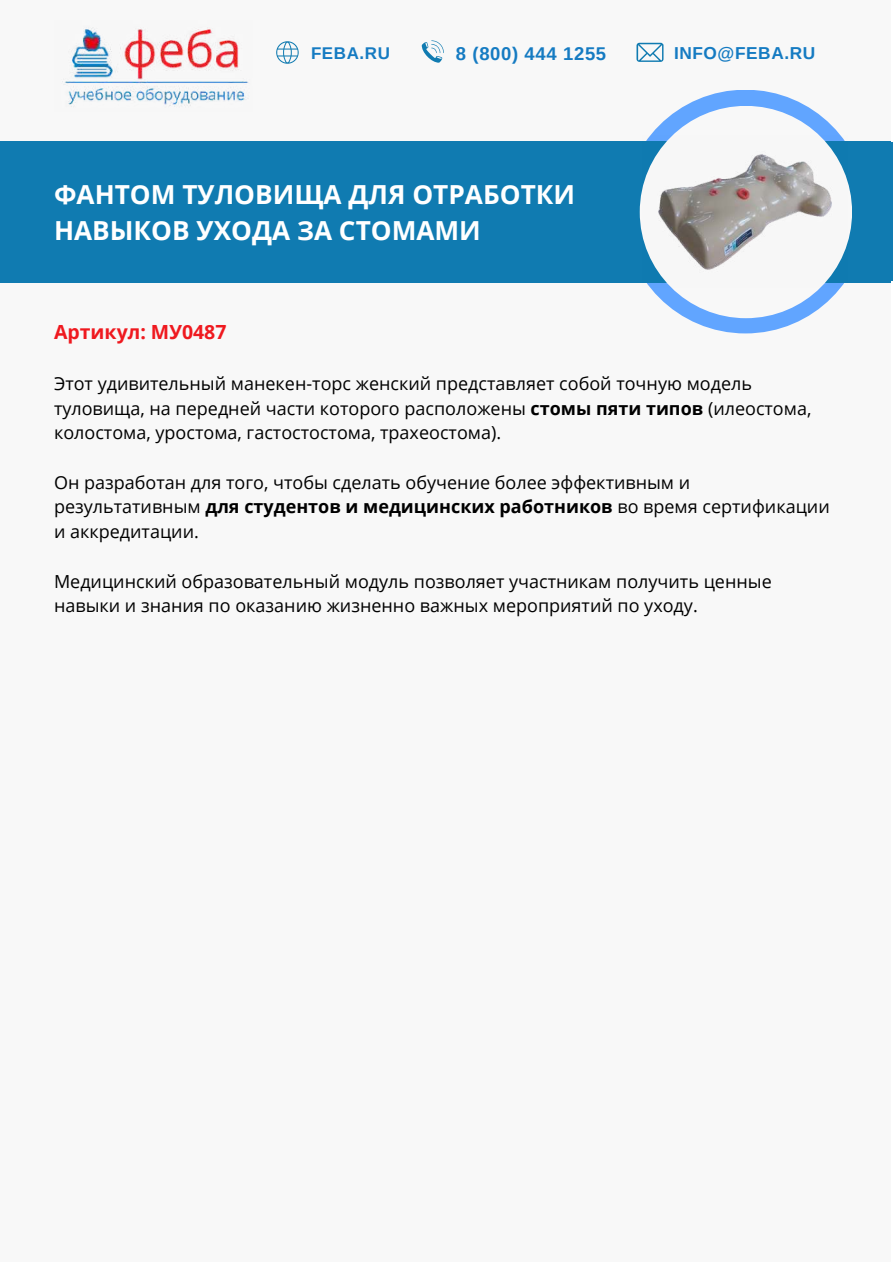
<style>
.page{position:relative;width:893px;height:1264px;background:#fff}
.page>*{position:absolute;margin:0;border:0;box-sizing:border-box;transform-origin:0 0}
.t1{font:700 26.25px/36px "Open Sans";color:#fff}
.t2{font:700 19.5px "Open Sans";color:#ef191f}
.t3{font:700 18.45px "Arimo";letter-spacing:.035em;color:#157bc2}
.t4{font:18px/24.8px "Open Sans";color:#000}
.t5{font:700 17.25px "Arimo";letter-spacing:.035em;color:#157bc2}
.t6{font:700 16.95px "Arimo";letter-spacing:.035em;color:#157bc2}
.s1{font-weight:700}
</style>
<div class="page">
<div style="left:0;top:1px;width:891px;height:1260px;background:#f8f8f8"></div>
<div style="left:623px;top:90px;width:244px;height:243px;background:#61a5ff;border-radius:50%"></div>
<div style="left:0;top:141px;width:892px;height:141px;background:#107bb1"></div>
<div style="left:639px;top:106px;width:213px;height:212px;background:#f8f8f8;border-radius:50%"></div>
<img style="left:62px;top:28px;width:187px;height:79px">
<svg style="left:276px;top:41px;width:22px;height:23px"></svg>
<svg style="left:421px;top:40px;width:23px;height:23px"></svg>
<svg style="left:636px;top:43px;width:27px;height:19px"></svg>
<img style="left:642px;top:135px;width:205px;height:153px">
<p class="t6" style="left:311px;top:41px;width:80px">FEBA.RU</p>
<p class="t3" style="left:456px;top:41px;width:152px">8 (800) 444 1255</p>
<p class="t5" style="left:674px;top:41px;width:143px">INFO@FEBA.RU</p>
<h1 class="t1" style="left:54px;top:176px;width:522px">ФАНТОМ ТУЛОВИЩА ДЛЯ ОТРАБОТКИ<br>НАВЫКОВ УХОДА ЗА СТОМАМИ</h1>
<p class="t2" style="left:54px;top:318px;width:174px">Артикул: МУ0487</p>
<p class="t4" style="left:54px;top:370px;width:759px">Этот удивительный манекен-торс женский представляет собой точную модель туловища, на передней части которого расположены <span class="s1">стомы пяти типов</span> (илеостома, колостома, уростома, гастостостома, трахеостома).</p>
<p class="t4" style="left:54px;top:469px;width:777px">Он разработан для того, чтобы сделать обучение более эффективным и результативным <span class="s1">для студентов и медицинских работников</span> во время сертификации и аккредитации.</p>
<p class="t4" style="left:54px;top:568px;width:719px">Медицинский образовательный модуль позволяет участникам получить ценные навыки и знания по оказанию жизненно важных мероприятий по уходу.</p>
</div>
